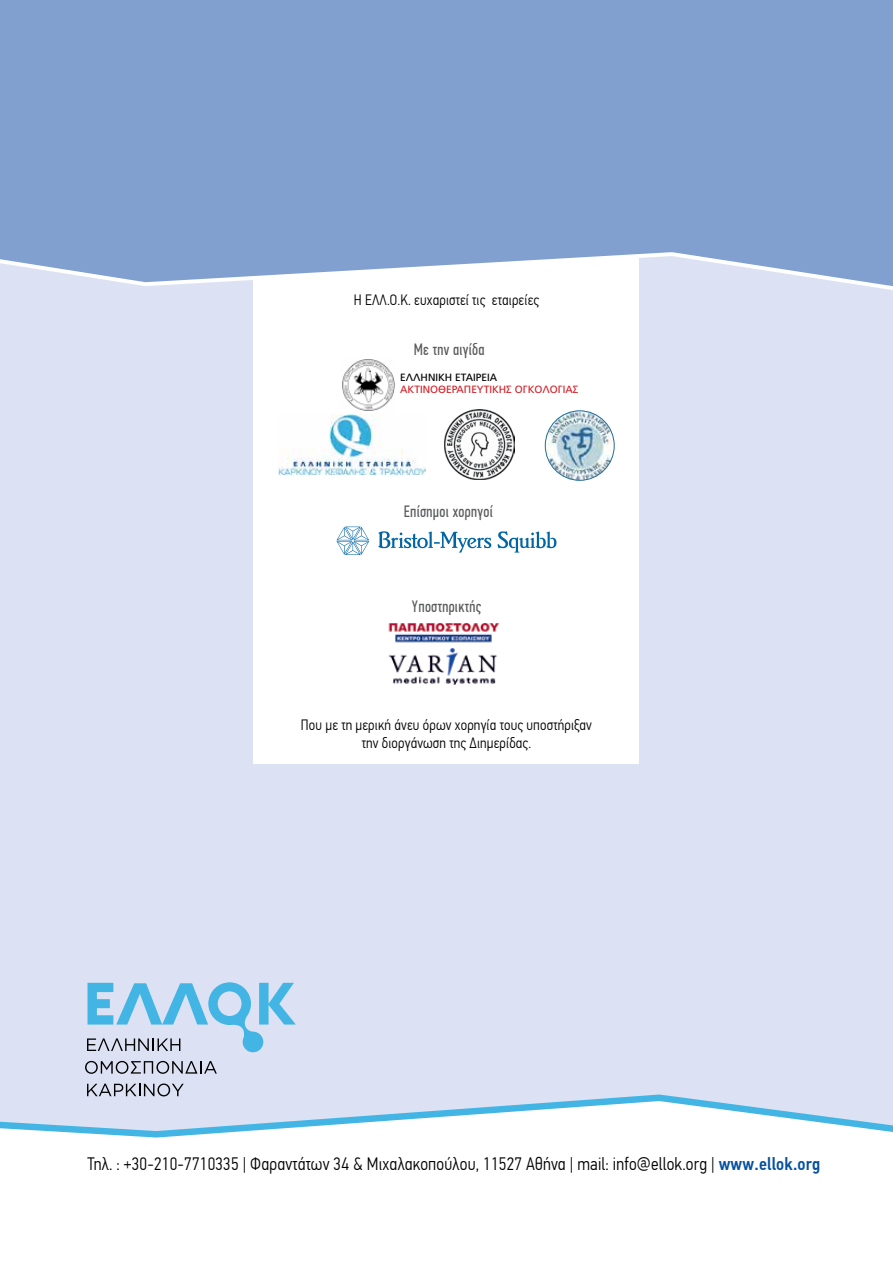
<style>
.page{position:relative;width:893px;height:1263px;background:#fff}
.page>*{position:absolute;margin:0;border:0;box-sizing:border-box;transform-origin:0 0}
.t1{font:300 18px "PF Din Text Cond Pro";letter-spacing:.01em;color:#000}
.t2{font:16.35px "PF Din Text Comp Pro";letter-spacing:.02em;color:#58595b}
.t3{font:300 15px/18px "PF Din Text Cond Pro";letter-spacing:.01em;color:#000;text-align:center}
.t4{font:10.5px "PF Catalog";color:#d2232a}
.t5{font:10.5px "PF Catalog";color:#000}
.s1{font-weight:500;color:#0651a0}
</style>
<div class="page">
<div style="left:0;top:296px;width:893px;height:787px;background:#dce2f3"></div>
<div style="left:254px;top:185px;width:385px;height:578px;background:#fff"></div>
<svg style="left:0;top:1083px;width:893px;height:55px"></svg>
<svg style="left:85px;top:1061px;width:132px;height:13px;background:#a1a5b1"></svg>
<svg style="left:87px;top:982px;width:209px;height:70px;background:#a5cee8"></svg>
<svg style="left:336px;top:527px;width:33px;height:28px"></svg>
<svg style="left:378px;top:531px;width:113px;height:22px"></svg>
<svg style="left:498px;top:531px;width:58px;height:22px"></svg>
<img style="left:388px;top:623px;width:112px;height:62px">
<img style="left:279px;top:414px;width:147px;height:60px">
<img style="left:445px;top:409px;width:70px;height:70px">
<img style="left:342px;top:359px;width:53px;height:52px">
<img style="left:545px;top:411px;width:69px;height:69px;border-radius:35px">
<div style="left:545px;top:411px;width:69px;height:69px;border:1px solid #256c98;border-radius:50%"></div>
<svg style="left:0;top:0;width:893px;height:296px;background:#8ba7d3"></svg>
<p class="t3" style="left:354px;top:292px;width:187px">Η ΕΛΛ.Ο.Κ. ευχαριστεί τις εταιρείες</p>
<p class="t2" style="left:414px;top:343px;width:72px">Με την αιγίδα</p>
<p class="t5" style="left:400px;top:371px;width:99px">ΕΛΛΗΝΙΚΗ ΕΤΑΙΡΕΙΑ</p>
<p class="t4" style="left:400px;top:384px;width:180px">ΑΚΤΙΝΟΘΕΡΑΠΕΥΤΙΚΗΣ ΟΓΚΟΛΟΓΙΑΣ</p>
<p class="t2" style="left:404px;top:504px;width:91px">Επίσημοι χορηγοί</p>
<p class="t2" style="left:412px;top:600px;width:71px">Yποστηρικτής</p>
<p class="t3" style="left:301px;top:717px;width:293px">Που με τη μερική άνευ όρων χορηγία τους υποστήριξαν την διοργάνωση της Διημερίδας.</p>
<p class="t1" style="left:88px;top:1157px;width:734px">Τηλ. : +30-210-7710335 | Φαραντάτων 34 &amp; Μιχαλακοπούλου, 11527 Αθήνα | mail: info@ellok.org | <span class="s1">www.ellok.org</span></p>
</div>
